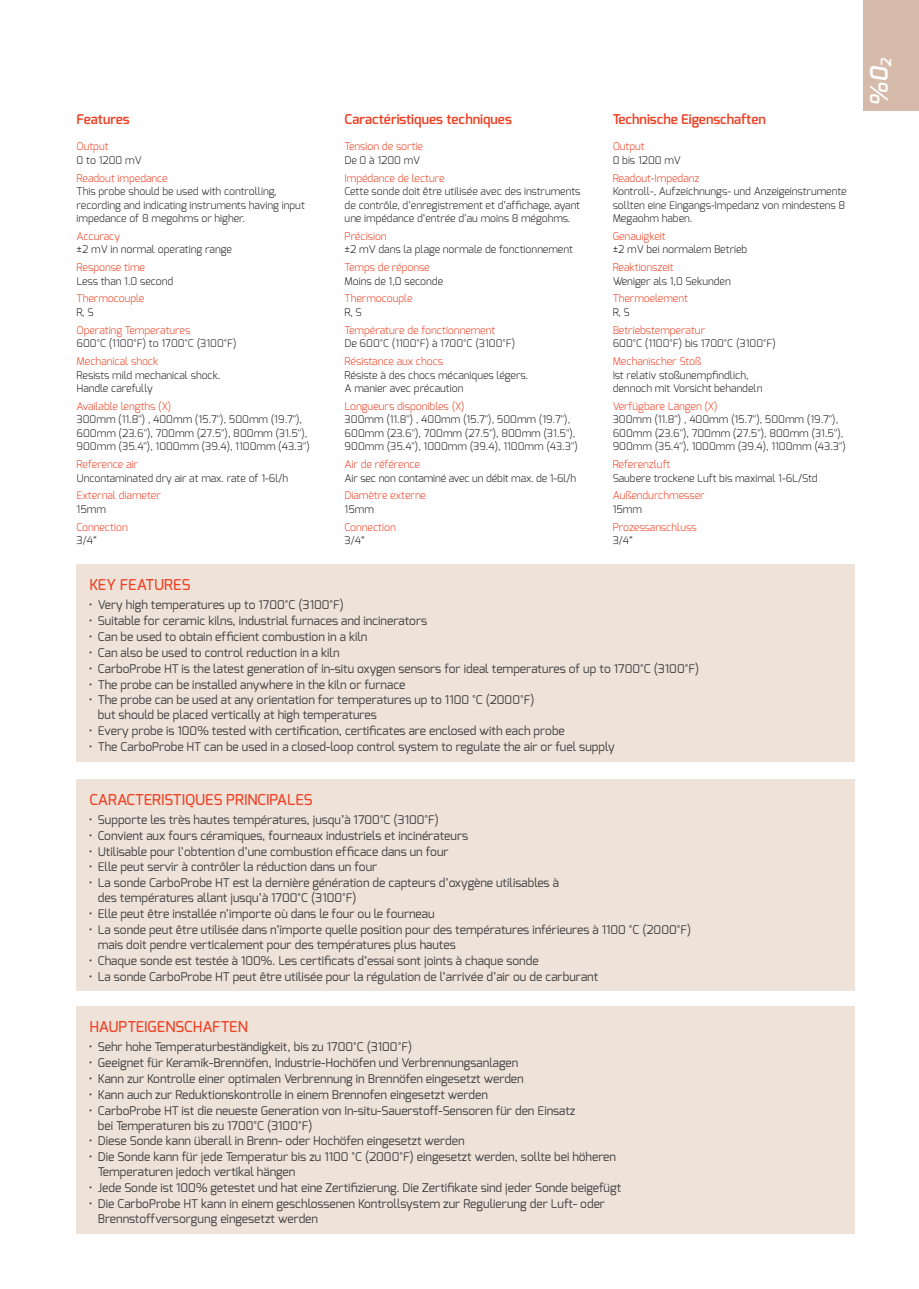
<style>
.page{position:relative;width:919px;height:1289px;background:#fff}
.page>*{position:absolute;margin:0;border:0;box-sizing:border-box;transform-origin:0 0}
.t1{font:italic 600 24px "Exo";color:#fff}
.t2{font:500 15px "Exo";color:#ee4124}
.t3{font:600 13.5px "Exo";color:#ee4124}
.t4{font:12px/15px "Exo";color:#3e3e3f}
.t5{font:300 10.5px/13.5px "Exo";color:#231f20}
.t6{font:300 10.5px "Exo";color:#ee4124}
</style>
<div class="page">
<div style="left:77px;top:564px;width:778px;height:197px;background:#eee2d9"></div>
<div style="left:77px;top:779px;width:778px;height:212px;background:#eee2d9"></div>
<div style="left:77px;top:1006px;width:778px;height:227px;background:#eee2d9"></div>
<div style="left:863px;top:0;width:55px;height:111px;background:#d7bbaa"></div>
<p class="t3" style="left:77px;top:113px;width:55px">Features</p>
<p class="t6" style="left:77px;top:140px;width:34px">Output</p>
<p class="t5" style="left:77px;top:154px;width:67px">0 to 1200 mV</p>
<p class="t6" style="left:77px;top:171px;width:93px">Readout impedance</p>
<p class="t5" style="left:77px;top:185px;width:230px">This probe should be used with controlling, recording and indicating instruments having input impedance of 8 megohms or higher.</p>
<p class="t6" style="left:77px;top:229px;width:45px">Accuracy</p>
<p class="t5" style="left:77px;top:243px;width:157px">±2 mV in normal operating range</p>
<p class="t6" style="left:77px;top:261px;width:70px">Response time</p>
<p class="t5" style="left:77px;top:275px;width:98px">Less than 1.0 second</p>
<p class="t6" style="left:77px;top:292px;width:69px">Thermocouple</p>
<p class="t5" style="left:77px;top:306px;width:19px">R, S</p>
<p class="t6" style="left:77px;top:323px;width:115px">Operating Temperatures</p>
<p class="t5" style="left:77px;top:337px;width:161px">600°C (1100°F) to 1700°C (3100°F)</p>
<p class="t6" style="left:77px;top:354px;width:83px">Mechanical shock</p>
<p class="t5" style="left:77px;top:368px;width:145px">Resists mild mechanical shock.<br>Handle carefully</p>
<p class="t6" style="left:77px;top:399px;width:96px">Available lengths (X)</p>
<p class="t5" style="left:77px;top:413px;width:235px">300mm (11.8'') , 400mm (15.7''), 500mm (19.7''),<br>600mm (23.6''), 700mm (27.5''), 800mm (31.5''),<br>900mm (35.4''), 1000mm (39.4), 1100mm (43.3'')</p>
<p class="t6" style="left:77px;top:459px;width:63px">Reference air</p>
<p class="t5" style="left:77px;top:471px;width:213px">Uncontaminated dry air at max. rate of 1-6l/h</p>
<p class="t6" style="left:77px;top:490px;width:86px">External diameter</p>
<p class="t5" style="left:77px;top:503px;width:31px">15mm</p>
<p class="t6" style="left:77px;top:521px;width:53px">Connection</p>
<p class="t5" style="left:77px;top:533px;width:22px">3/4“</p>
<p class="t3" style="left:344px;top:113px;width:169px">Caractéristiques techniques</p>
<p class="t6" style="left:344px;top:141px;width:80px">Tension de sortie</p>
<p class="t5" style="left:344px;top:154px;width:77px">De 0 à 1200 mV</p>
<p class="t6" style="left:344px;top:171px;width:102px">Impédance de lecture</p>
<p class="t5" style="left:344px;top:185px;width:237px;text-align:justify">Cette sonde doit être utilisée avec des instruments de contrôle, d’enregistrement et d’affichage, ayant une impédance d’entrée d’au moins 8 mégohms.</p>
<p class="t6" style="left:344px;top:231px;width:44px">Précision</p>
<p class="t5" style="left:344px;top:243px;width:230px">±2 mV dans la plage normale de fonctionnement</p>
<p class="t6" style="left:344px;top:261px;width:87px">Temps de réponse</p>
<p class="t5" style="left:344px;top:274px;width:100px">Moins de 1,0 seconde</p>
<p class="t6" style="left:344px;top:292px;width:69px">Thermocouple</p>
<p class="t5" style="left:344px;top:306px;width:19px">R, S</p>
<p class="t6" style="left:344px;top:323px;width:152px">Température de fonctionnement</p>
<p class="t5" style="left:344px;top:337px;width:172px">De 600°C (1100°F) à 1700°C (3100°F)</p>
<p class="t6" style="left:344px;top:356px;width:100px">Résistance aux chocs</p>
<p class="t5" style="left:344px;top:368px;width:185px">Résiste à des chocs mécaniques légers.<br>A manier avec précaution</p>
<p class="t6" style="left:344px;top:399px;width:122px">Longueurs disponibles (X)</p>
<p class="t5" style="left:344px;top:413px;width:235px">300mm (11.8'') , 400mm (15.7''), 500mm (19.7''),<br>600mm (23.6''), 700mm (27.5''), 800mm (31.5''),<br>900mm (35.4''), 1000mm (39.4), 1100mm (43.3'')</p>
<p class="t6" style="left:344px;top:457px;width:77px">Air de référence</p>
<p class="t5" style="left:344px;top:471px;width:233px">Air sec non contaminé avec un débit max. de 1-6l/h</p>
<p class="t6" style="left:344px;top:490px;width:83px">Diamètre externe</p>
<p class="t5" style="left:344px;top:503px;width:31px">15mm</p>
<p class="t6" style="left:344px;top:521px;width:53px">Connection</p>
<p class="t5" style="left:344px;top:533px;width:22px">3/4“</p>
<p class="t3" style="left:612px;top:113px;width:155px">Technische Eigenschaften</p>
<p class="t6" style="left:612px;top:140px;width:34px">Output</p>
<p class="t5" style="left:612px;top:154px;width:70px">0 bis 1200 mV</p>
<p class="t6" style="left:612px;top:171px;width:88px">Readout-Impedanz</p>
<p class="t5" style="left:612px;top:185px;width:235px">Kontroll-, Aufzeichnungs- und Anzeigeinstrumente sollten eine Eingangs-Impedanz von mindestens 8<br>Megaohm haben.</p>
<p class="t6" style="left:612px;top:229px;width:55px">Genauigkeit</p>
<p class="t5" style="left:612px;top:243px;width:136px">±2 mV bei normalem Betrieb</p>
<p class="t6" style="left:612px;top:261px;width:63px">Reaktionszeit</p>
<p class="t5" style="left:612px;top:274px;width:120px">Weniger als 1,0 Sekunden</p>
<p class="t6" style="left:612px;top:293px;width:77px">Thermoelement</p>
<p class="t5" style="left:612px;top:306px;width:19px">R, S</p>
<p class="t6" style="left:612px;top:323px;width:94px">Betriebstemperatur</p>
<p class="t5" style="left:612px;top:337px;width:165px">600°C (1100°F) bis 1700°C (3100°F)</p>
<p class="t6" style="left:612px;top:354px;width:90px">Mechanischer Stoß</p>
<p class="t5" style="left:612px;top:368px;width:151px">Ist relativ stoßunempfindlich, dennoch mit Vorsicht behandeln</p>
<p class="t6" style="left:612px;top:399px;width:106px">Verfügbare Längen (X)</p>
<p class="t5" style="left:612px;top:413px;width:235px">300mm (11.8'') , 400mm (15.7''), 500mm (19.7''),<br>600mm (23.6''), 700mm (27.5''), 800mm (31.5''),<br>900mm (35.4''), 1000mm (39.4), 1100mm (43.3'')</p>
<p class="t6" style="left:612px;top:457px;width:59px">Referenzluft</p>
<p class="t5" style="left:612px;top:471px;width:206px">Saubere trockene Luft bis maximal 1-6L/Std</p>
<p class="t6" style="left:612px;top:489px;width:94px">Außendurchmesser</p>
<p class="t5" style="left:612px;top:503px;width:31px">15mm</p>
<p class="t6" style="left:612px;top:520px;width:85px">Prozessanschluss</p>
<p class="t5" style="left:612px;top:533px;width:22px">3/4“</p>
<p class="t2" style="left:89px;top:577px;width:103px">KEY FEATURES</p>
<p class="t4" style="left:89px;top:598px;width:256px">• Very high temperatures up to 1700°C (3100°F)</p>
<p class="t4" style="left:89px;top:614px;width:340px">• Suitable for ceramic kilns, industrial furnaces and incinerators</p>
<p class="t4" style="left:89px;top:629px;width:280px">• Can be used to obtain efficient combustion in a kiln</p>
<p class="t4" style="left:89px;top:645px;width:252px">• Can also be used to control reduction in a kiln</p>
<p class="t4" style="left:89px;top:661px;width:611px">• CarboProbe HT is the latest generation of in-situ oxygen sensors for ideal temperatures of up to 1700°C (3100°F)</p>
<p class="t4" style="left:89px;top:677px;width:318px">• The probe can be installed anywhere in the kiln or furnace</p>
<p class="t4" style="left:98px;top:693px;width:438px;text-indent:-9px">• The probe can be used at any orientation for temperatures up to 1100 °C (2000°F) but should be placed vertically at high temperatures</p>
<p class="t4" style="left:89px;top:723px;width:477px">• Every probe is 100% tested with certification, certificates are enclosed with each probe</p>
<p class="t4" style="left:89px;top:740px;width:527px">• The CarboProbe HT can be used in a closed-loop control system to regulate the air or fuel supply</p>
<p class="t2" style="left:89px;top:791px;width:225px">CARACTERISTIQUES PRINCIPALES</p>
<p class="t4" style="left:89px;top:812px;width:351px">• Supporte les très hautes températures, jusqu’à 1700°C (3100°F)</p>
<p class="t4" style="left:89px;top:827px;width:381px">• Convient aux fours céramiques, fourneaux industriels et incinérateurs</p>
<p class="t4" style="left:89px;top:843px;width:361px">• Utilisable pour l’obtention d’une combustion efficace dans un four</p>
<p class="t4" style="left:89px;top:859px;width:290px">• Elle peut servir à contrôler la réduction dans un four</p>
<p class="t4" style="left:98px;top:875px;width:462px;text-indent:-9px">• La sonde CarboProbe HT est la dernière génération de capteurs d’oxygène utilisables à des températures allant jusqu’à 1700°C (3100°F)</p>
<p class="t4" style="left:89px;top:906px;width:347px">• Elle peut être installée n’importe où dans le four ou le fourneau</p>
<p class="t4" style="left:98px;top:922px;width:595px;text-indent:-9px">• La sonde peut être utilisée dans n’importe quelle position pour des températures inférieures à 1100 °C (2000°F) mais doit pendre verticalement pour des températures plus hautes</p>
<p class="t4" style="left:89px;top:953px;width:451px">• Chaque sonde est testée à 100%. Les certificats d’essai sont joints à chaque sonde</p>
<p class="t4" style="left:89px;top:968px;width:511px">• La sonde CarboProbe HT peut être utilisée pour la régulation de l’arrivée d’air ou de carburant</p>
<p class="t2" style="left:89px;top:1018px;width:160px">HAUPTEIGENSCHAFTEN</p>
<p class="t4" style="left:89px;top:1040px;width:325px">• Sehr hohe Temperaturbeständigkeit, bis zu 1700°C (3100°F)</p>
<p class="t4" style="left:89px;top:1055px;width:431px">• Geeignet für Keramik-Brennöfen, Industrie-Hochöfen und Verbrennungsanlagen</p>
<p class="t4" style="left:89px;top:1071px;width:436px">• Kann zur Kontrolle einer optimalen Verbrennung in Brennöfen eingesetzt werden</p>
<p class="t4" style="left:89px;top:1087px;width:400px">• Kann auch zur Reduktionskontrolle in einem Brennofen eingesetzt werden</p>
<p class="t4" style="left:98px;top:1103px;width:479px;text-indent:-9px">• CarboProbe HT ist die neueste Generation von In-situ-Sauerstoff-Sensoren für den Einsatz bei Temperaturen bis zu 1700°C (3100°F)</p>
<p class="t4" style="left:89px;top:1134px;width:377px">• Diese Sonde kann überall in Brenn- oder Hochöfen eingesetzt werden</p>
<p class="t4" style="left:98px;top:1149px;width:519px;text-indent:-9px">• Die Sonde kann für jede Temperatur bis zu 1100 °C (2000°F) eingesetzt werden, sollte bei höheren<br>Temperaturen jedoch vertikal hängen</p>
<p class="t4" style="left:89px;top:1180px;width:534px">• Jede Sonde ist 100% getestet und hat eine Zertifizierung. Die Zertifikate sind jeder Sonde beigefügt</p>
<p class="t4" style="left:98px;top:1196px;width:508px;text-indent:-9px">• Die CarboProbe HT kann in einem geschlossenen Kontrollsystem zur Regulierung der Luft- oder<br>Brennstoffversorgung eingesetzt werden</p>
<h1 class="t1" style="left:868px;top:106px;width:50px;rotate:-90deg">%0<sub>2</sub></h1>
</div>
